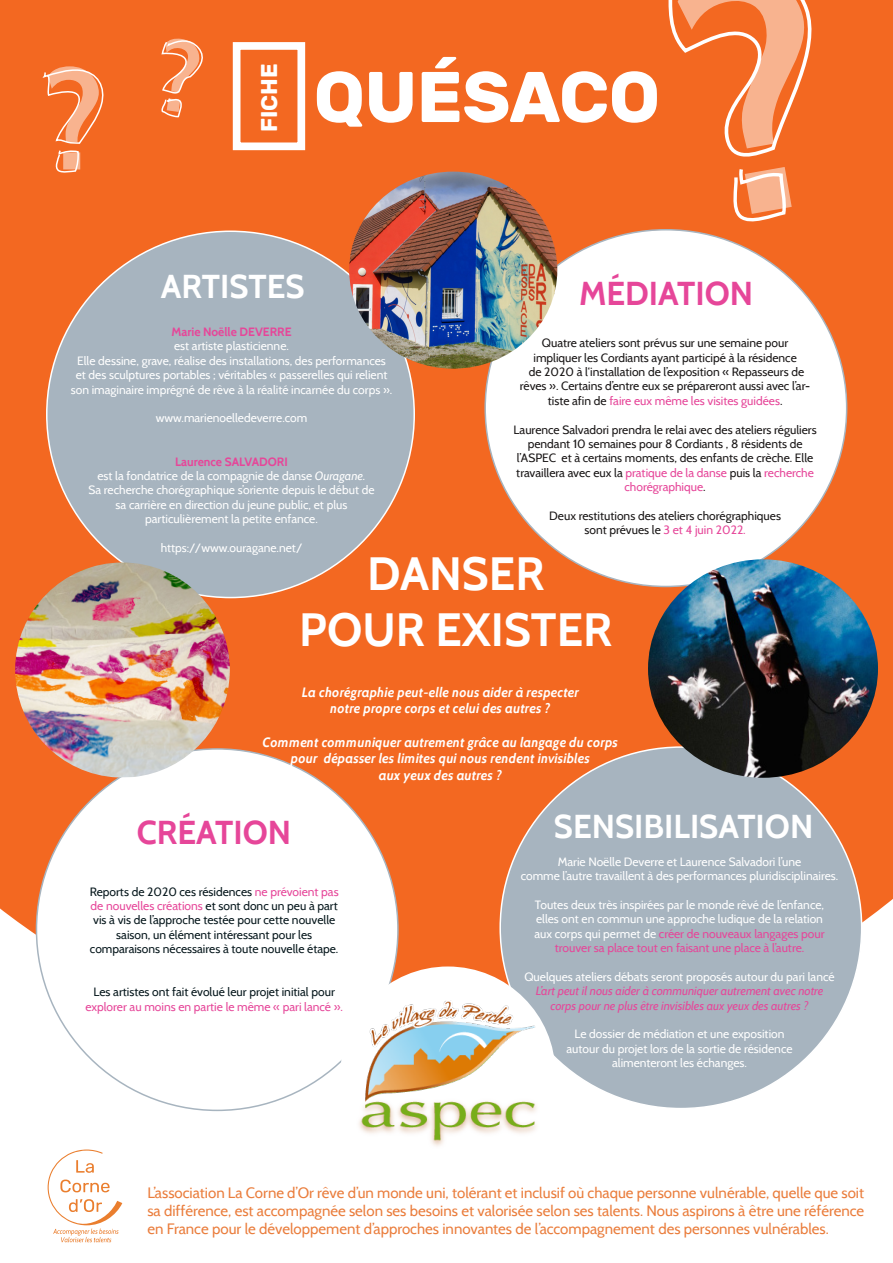
<style>
.page{position:relative;width:893px;height:1263px;background:#fff}
.page>*{position:absolute;margin:0;border:0;box-sizing:border-box;transform-origin:0 0}
.t1{font:700 137.4px "Cabin";color:#fff}
.t2{font:700 71.55px "Rubik";letter-spacing:-.005em;color:#fff}
.t3{font:700 46.5px "Cabin";color:#fff}
.t4{font:700 33px "Cabin";color:#fff}
.t5{font:700 33px "Cabin";color:#e64699}
.t6{font:700 22.8px "Rubik";color:#fff}
.t7{font:15px/18px "Cabin";color:#ea7d3c;text-align:justify}
.t8{font:italic 700 13.5px "Cabin";color:#fff}
.t9{font:12px "Cabin";color:#fff}
.t10{font:12px/14.4px "Cabin";color:#191616;text-align:center}
.t11{font:12px "Cabin";color:#06171c}
.t12{font:12px "Cabin";color:#e64699}
.t13{font:italic 12px "Cabin";color:#e64699}
.t14{font:700 12px "Cabin";color:#e64699}
.s1{font-style:italic}
.s2{color:#e64699}
.s3{color:#06171c}
.s4{color:#fff}
</style>
<div class="page">
<div style="left:0;top:0;width:893px;height:1059px;background:#f36821"></div>
<div style="left:485px;top:230px;width:362px;height:356px;background:#fff;border-radius:50%"></div>
<div style="left:47px;top:231px;width:367px;height:366px;background:#a7b4bf;border-radius:50%"></div>
<div style="left:500px;top:747px;width:362px;height:361px;background:#a7b4bf;border-radius:50%"></div>
<div style="left:36px;top:749px;width:362px;height:361px;background:#fff;border-radius:50%"></div>
<img style="left:349px;top:172px;width:208px;height:197px">
<img style="left:15px;top:562px;width:215px;height:215px">
<div style="left:340px;top:966px;width:215px;height:215px;background:#fff;border-radius:50%"></div>
<img style="left:359px;top:1000px;width:181px;height:146px">
<svg style="left:48px;top:1149px;width:74px;height:93px"></svg>
<div style="left:233px;top:42px;width:72px;height:108px;border:8px solid #fff"></div>
<img style="left:648px;top:559px;width:230px;height:219px">
<svg style="left:40px;top:68px;width:68px;height:107px;background:#f37230"></svg>
<svg style="left:144px;top:36px;width:63px;height:82px;background:#f37230"></svg>
<svg style="left:667px;top:0;width:168px;height:229px;background:#f3702d"></svg>
<h1 class="t1" style="left:44px;top:38px;width:62px">?</h1>
<p class="t6" style="left:256px;top:132px;width:70px;rotate:-90deg">FICHE</p>
<p class="t2" style="left:314px;top:55px;width:348px">QUÉSACO</p>
<p class="t4" style="left:161px;top:266px;width:145px">ARTISTES</p>
<p class="t5" style="left:579px;top:273px;width:176px">MÉDIATION</p>
<p class="t14" style="left:171px;top:325px;width:122px">Marie Noëlle DEVERRE</p>
<p class="t9" style="left:174px;top:339px;width:116px">est artiste plasticienne.</p>
<p class="t9" style="left:77px;top:353px;width:310px">Elle dessine, grave, réalise des installations, des performances</p>
<p class="t9" style="left:76px;top:368px;width:313px">et des sculptures portables ; véritables « passerelles qui relient</p>
<p class="t9" style="left:71px;top:382px;width:323px">son imaginaire imprégné de rêve à la réalité incarnée du corps ».</p>
<p class="t9" style="left:156px;top:411px;width:153px">www.marienoelledeverre.com</p>
<p class="t14" style="left:175px;top:454px;width:114px">Laurence SALVADORI</p>
<p class="t9" style="left:97px;top:468px;width:270px">est la fondatrice de la compagnie de danse <span class="s1">Ouragane.</span></p>
<p class="t9" style="left:88px;top:483px;width:288px">Sa recherche chorégraphique s’oriente depuis le début de</p>
<p class="t9" style="left:116px;top:497px;width:233px">sa carrière en direction du jeune public, et plus</p>
<p class="t9" style="left:145px;top:512px;width:174px">particulièrement la petite enfance.</p>
<p class="t9" style="left:161px;top:540px;width:143px">https://www.ouragane.net/</p>
<p class="t10" style="left:542px;top:336px;width:248px">Quatre ateliers sont prévus sur une semaine pour</p>
<p class="t10" style="left:533px;top:350px;width:265px">impliquer les Cordiants ayant participé à la résidence</p>
<p class="t10" style="left:520px;top:364px;width:292px">de 2020 à l‘installation de l’exposition « Repasseurs de rêves ». Certains d’entre eux se prépareront aussi avec l’ar&shy;tiste afin de <span class="s2">faire eux même les visites guidées</span>.</p>
<p class="t10" style="left:514px;top:422px;width:305px">Laurence Salvadori prendra le relai avec des ateliers réguliers pendant 10 semaines pour 8 Cordiants , 8 résidents de l’ASPEC et à certains moments, des enfants de crèche. Elle travaillera avec eux la <span class="s2">pratique de la danse</span> puis la <span class="s2">recherche chorégraphique</span>.</p>
<p class="t10" style="left:549px;top:508px;width:233px">Deux restitutions des ateliers chorégraphiques</p>
<p class="t10" style="left:584px;top:523px;width:163px">sont prévues le <span class="s2">3 et 4 juin 2022.</span></p>
<p class="t3" style="left:367px;top:545px;width:179px">DANSER</p>
<p class="t3" style="left:299px;top:601px;width:314px">POUR EXISTER</p>
<p class="t8" style="left:302px;top:684px;width:279px">La chorégraphie peut-elle nous aider à respecter</p>
<p class="t8" style="left:330px;top:700px;width:222px">notre propre corps et celui des autres ?</p>
<p class="t8" style="left:263px;top:734px;width:357px">Comment communiquer autrement grâce au langage du corps</p>
<p class="t8" style="left:291px;top:750px;width:301px">pour dépasser les limites qui nous rendent invisibles</p>
<p class="t8" style="left:379px;top:767px;width:125px">aux yeux des autres ?</p>
<p class="t4" style="left:554px;top:806px;width:261px">SENSIBILISATION</p>
<p class="t5" style="left:137px;top:812px;width:156px">CRÉATION</p>
<p class="t11" style="left:90px;top:884px;width:251px">Reports de 2020 ces résidences <span class="s2">ne prévoient pas</span></p>
<p class="t12" style="left:91px;top:898px;width:249px">de nouvelles créations <span class="s3">et sont donc un peu à part</span></p>
<p class="t11" style="left:93px;top:913px;width:244px">vis à vis de l’approche testée pour cette nouvelle</p>
<p class="t11" style="left:116px;top:927px;width:197px">saison, un élément intéressant pour les</p>
<p class="t11" style="left:90px;top:941px;width:250px">comparaisons nécessaires à toute nouvelle étape.</p>
<p class="t11" style="left:94px;top:985px;width:243px">Les artistes ont fait évolué leur projet initial pour</p>
<p class="t12" style="left:85px;top:999px;width:259px">explorer au moins en partie le même « pari lancé ».</p>
<p class="t9" style="left:558px;top:854px;width:245px">Marie Noëlle Deverre et Laurence Salvadori l’une</p>
<p class="t9" style="left:521px;top:868px;width:319px">comme l’autre travaillent à des performances pluridisciplinaires.</p>
<p class="t9" style="left:535px;top:897px;width:291px">Toutes deux très inspirées par le monde rêvé de l’enfance,</p>
<p class="t9" style="left:536px;top:912px;width:288px">elles ont en commun une approche ludique de la relation</p>
<p class="t12" style="left:534px;top:926px;width:292px"><span class="s4">aux corps qui permet de</span> créer de nouveaux langages pour</p>
<p class="t12" style="left:555px;top:940px;width:251px">trouver sa place tout en faisant une place à l’autre.</p>
<p class="t9" style="left:524px;top:969px;width:312px">Quelques ateliers débats seront proposés autour du pari lancé</p>
<p class="t13" style="left:536px;top:984px;width:289px">L’art peut il nous aider à communiquer autrement avec notre</p>
<p class="t13" style="left:550px;top:998px;width:260px">corps pour ne plus être invisibles aux yeux des autres ?</p>
<p class="t9" style="left:574px;top:1027px;width:211px">Le dossier de médiation et une exposition</p>
<p class="t9" style="left:566px;top:1041px;width:227px">autour du projet lors de la sortie de résidence</p>
<p class="t9" style="left:612px;top:1056px;width:136px">alimenteront les échanges.</p>
<p class="t7" style="left:147px;top:1184px;width:718px">L’association La Corne d’Or rêve d’un monde uni, tolérant et inclusif où chaque personne vulnérable, quelle que soit sa différence, est accompagnée selon ses besoins et valorisée selon ses talents. Nous aspirons à être une référence en France pour le développement d’approches innovantes de l’accompagnement des personnes vulnérables.</p>
</div>
